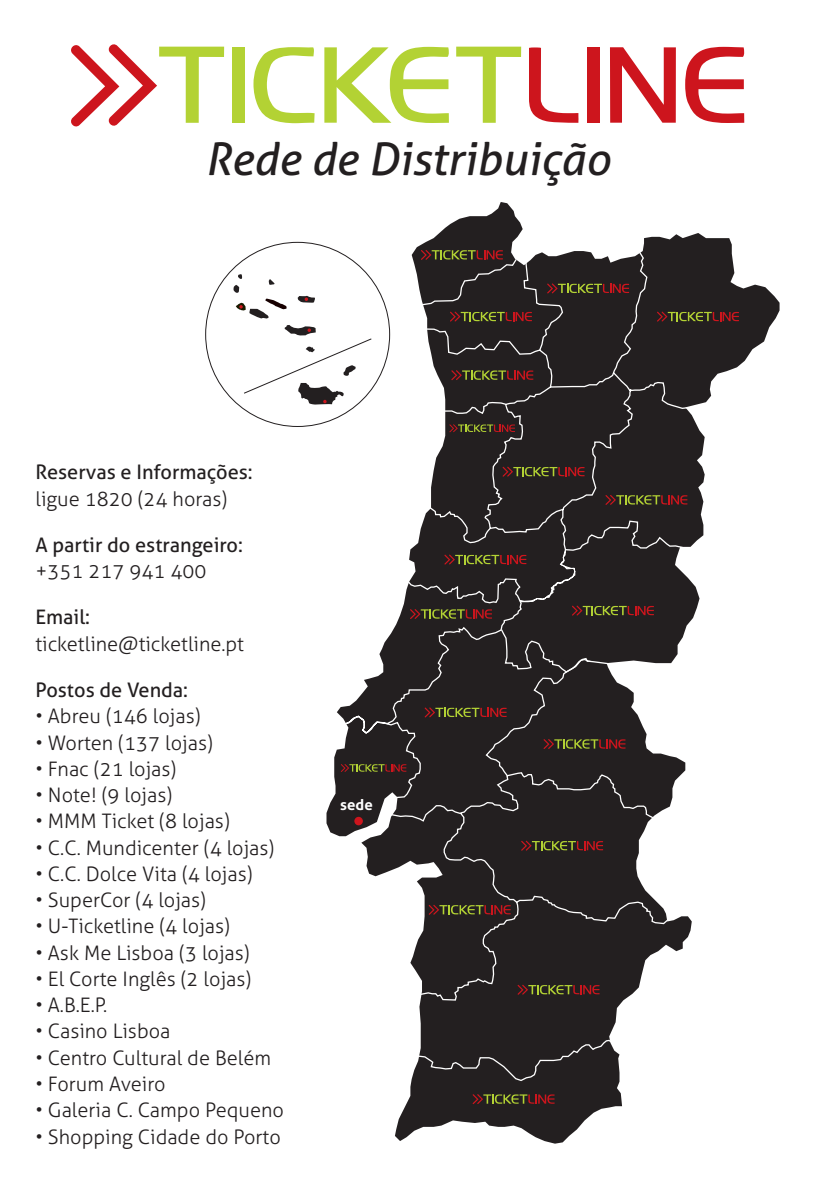
<style>
.page{position:relative;width:815px;height:1188px;background:#fff}
.page>*{position:absolute;margin:0;border:0;box-sizing:border-box;transform-origin:0 0}
.t1{font:italic 45px "Aller";color:#231f20}
.t2{font:300 20px "Aller";color:#231f20}
.t3{font:20px "Aller";color:#231f20}
.t4{font:700 15px "Aller";color:#fff}
</style>
<div class="page">
<svg style="left:238px;top:274px;width:4px;height:5px"></svg>
<svg style="left:269px;top:279px;width:6px;height:6px"></svg>
<svg style="left:234px;top:285px;width:5px;height:7px"></svg>
<svg style="left:236px;top:298px;width:51px;height:20px"></svg>
<svg style="left:298px;top:296px;width:17px;height:6px"></svg>
<svg style="left:244px;top:325px;width:82px;height:79px"></svg>
<svg style="left:326px;top:202px;width:454px;height:941px"></svg>
<svg style="left:418px;top:250px;width:272px;height:423px;background:#393536"></svg>
<svg style="left:326px;top:577px;width:343px;height:504px"></svg>
<svg style="left:547px;top:283px;width:82px;height:11px"></svg>
<svg style="left:421px;top:249px;width:82px;height:11px"></svg>
<svg style="left:450px;top:311px;width:82px;height:11px"></svg>
<svg style="left:657px;top:311px;width:82px;height:11px"></svg>
<svg style="left:451px;top:370px;width:82px;height:10px"></svg>
<svg style="left:502px;top:466px;width:83px;height:11px"></svg>
<svg style="left:605px;top:494px;width:82px;height:11px"></svg>
<svg style="left:449px;top:424px;width:66px;height:8px"></svg>
<svg style="left:424px;top:706px;width:83px;height:11px"></svg>
<svg style="left:410px;top:542px;width:244px;height:77px;background:#312a28"></svg>
<svg style="left:543px;top:738px;width:82px;height:11px"></svg>
<svg style="left:341px;top:763px;width:65px;height:9px"></svg>
<svg style="left:428px;top:904px;width:83px;height:10px"></svg>
<svg style="left:521px;top:840px;width:82px;height:10px"></svg>
<svg style="left:517px;top:984px;width:83px;height:10px"></svg>
<svg style="left:472px;top:1093px;width:83px;height:11px"></svg>
<div style="left:354px;top:816px;width:9px;height:9px;background:#cd151d;border-radius:50%"></div>
<div style="left:232px;top:47px;width:13px;height:76px;background:#b3d234"></div>
<svg style="left:253px;top:47px;width:62px;height:76px"></svg>
<svg style="left:324px;top:47px;width:125px;height:76px"></svg>
<svg style="left:456px;top:47px;width:65px;height:76px"></svg>
<svg style="left:529px;top:47px;width:49px;height:76px"></svg>
<div style="left:587px;top:47px;width:13px;height:76px;background:#cd151d"></div>
<svg style="left:610px;top:47px;width:66px;height:76px"></svg>
<svg style="left:685px;top:47px;width:59px;height:76px"></svg>
<svg style="left:71px;top:44px;width:153px;height:83px"></svg>
<h1 class="t1" style="left:205px;top:133px;width:407px">Rede de Distribuição</h1>
<p class="t3" style="left:35px;top:460px;width:219px">Reservas e Informações:</p>
<p class="t2" style="left:35px;top:486px;width:193px">ligue 1820 (24 horas)</p>
<p class="t3" style="left:35px;top:533px;width:209px">A partir do estrangeiro:</p>
<p class="t2" style="left:35px;top:559px;width:172px">+351 217 941 400</p>
<p class="t3" style="left:35px;top:605px;width:56px">Email:</p>
<p class="t2" style="left:35px;top:631px;width:210px">ticketline@ticketline.pt</p>
<p class="t3" style="left:35px;top:678px;width:154px">Postos de Venda:</p>
<p class="t2" style="left:35px;top:704px;width:167px">• Abreu (146 lojas)</p>
<p class="t2" style="left:35px;top:730px;width:179px">• Worten (137 lojas)</p>
<p class="t2" style="left:35px;top:756px;width:142px">• Fnac (21 lojas)</p>
<p class="t2" style="left:35px;top:783px;width:138px">• Note! (9 lojas)</p>
<p class="t2" style="left:35px;top:809px;width:196px">• MMM Ticket (8 lojas)</p>
<p class="t2" style="left:35px;top:835px;width:240px">• C.C. Mundicenter (4 lojas)</p>
<p class="t2" style="left:35px;top:861px;width:219px">• C.C. Dolce Vita (4 lojas)</p>
<p class="t2" style="left:35px;top:888px;width:172px">• SuperCor (4 lojas)</p>
<p class="t2" style="left:35px;top:914px;width:196px">• U-Ticketline (4 lojas)</p>
<p class="t2" style="left:35px;top:940px;width:216px">• Ask Me Lisboa (3 lojas)</p>
<p class="t2" style="left:35px;top:966px;width:217px">• El Corte Inglês (2 lojas)</p>
<p class="t2" style="left:35px;top:993px;width:73px">• A.B.E.P.</p>
<p class="t2" style="left:35px;top:1019px;width:137px">• Casino Lisboa</p>
<p class="t2" style="left:35px;top:1045px;width:237px">• Centro Cultural de Belém</p>
<p class="t2" style="left:35px;top:1071px;width:132px">• Forum Aveiro</p>
<p class="t2" style="left:35px;top:1098px;width:250px">• Galeria C. Campo Pequeno</p>
<p class="t2" style="left:35px;top:1124px;width:247px">• Shopping Cidade do Porto</p>
<p class="t4" style="left:340px;top:796px;width:34px">sede</p>
</div>
